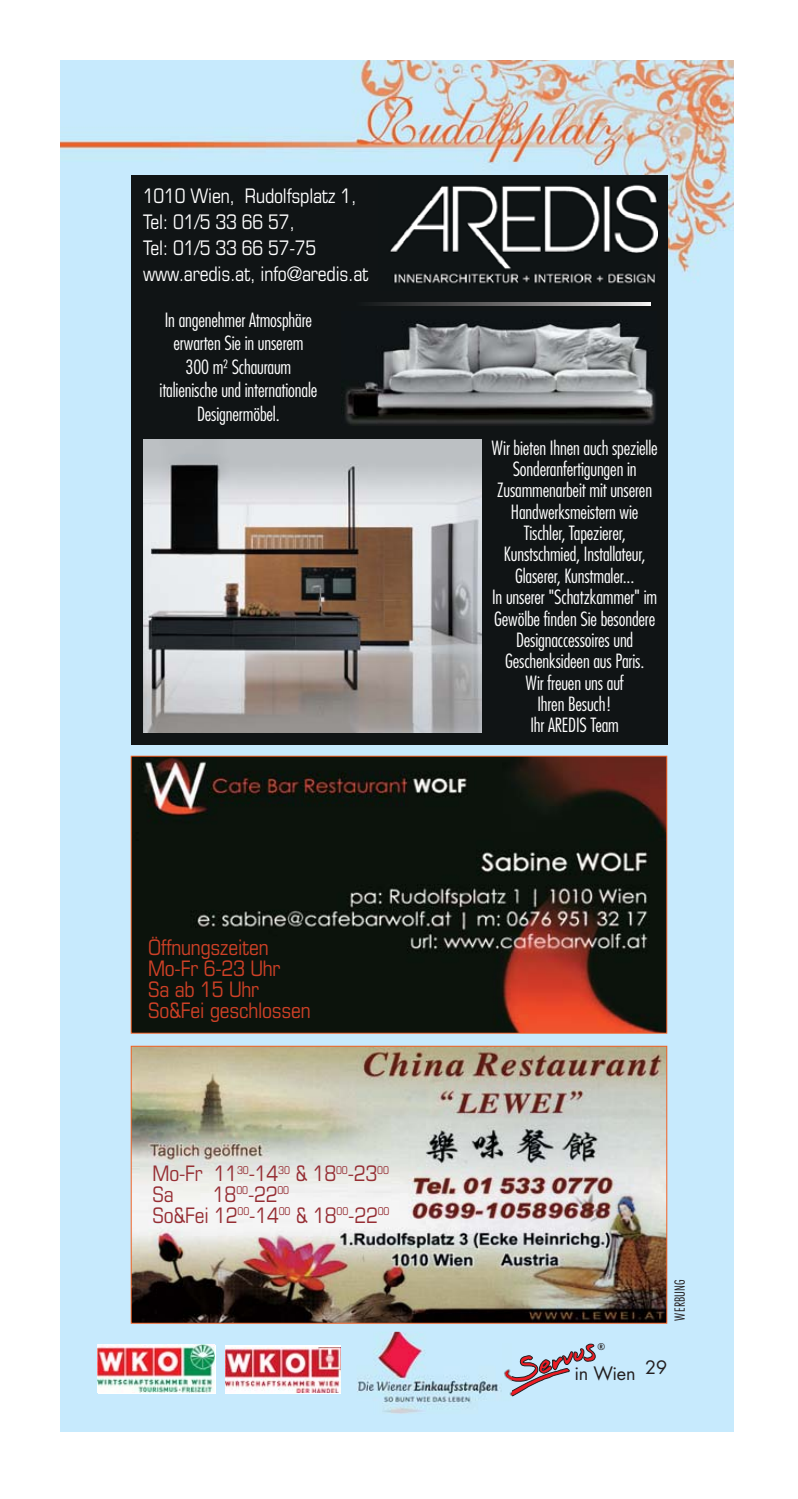
<style>
.page{position:relative;width:798px;height:1499px;background:#fff}
.page>*{position:absolute;margin:0;border:0;box-sizing:border-box;transform-origin:0 0}
.t1{font:condensed 21.38px/20.7px "Eurostile";letter-spacing:-.01em;color:#962e34}
.t2{font:condensed 21.38px/20.9px "Eurostile";letter-spacing:-.01em;color:#cf4127}
.t3{font:condensed 20.03px/26.1px "Eurostile";letter-spacing:-.01em;color:#fff}
.t4{font:300 condensed 19.12px/21.4px "Futura";letter-spacing:-.01em;color:#fff;text-align:center}
.t5{font:18px "Futura";letter-spacing:-.015em;color:#231f20}
.t6{font:300 condensed 13.5px "Futura";letter-spacing:.01em;color:#231f20}
.t7{font:500 9px "Futura";color:#231f20}
</style>
<div class="page">
<img style="left:61px;top:61px;width:672px;height:1371px">
<svg style="left:511px;top:1343px;width:88px;height:53px;background:#b9baca"></svg>
<img style="left:356px;top:1332px;width:155px;height:82px">
<img style="left:502px;top:1343px;width:9px;height:53px">
<svg style="left:225px;top:1346px;width:115px;height:48px"></svg>
<img style="left:225px;top:1347px;width:116px;height:45px">
<svg style="left:98px;top:1392px;width:117px;height:1px"></svg>
<img style="left:98px;top:1345px;width:117px;height:47px">
<div style="left:131px;top:175px;width:535px;height:570px;background:#101415"></div>
<img style="left:390px;top:184px;width:266px;height:100px">
<img style="left:133px;top:758px;width:531px;height:273px">
<img style="left:133px;top:1048px;width:531px;height:273px">
<div style="left:131px;top:1046px;width:535px;height:277px;border:1px solid #f16124"></div>
<img style="left:373px;top:302px;width:277px;height:3px">
<img style="left:341px;top:321px;width:315px;height:104px">
<img style="left:144px;top:440px;width:338px;height:292px">
<p class="t3" style="left:143px;top:184px;width:227px">1010 Wien, Rudolfsplatz 1,<br>Tel: 01/5 33 66 57,<br>Tel: 01/5 33 66 57-75 www.aredis.at, info@aredis.at</p>
<p class="t4" style="left:159px;top:309px;width:159px;line-height:23.4px">In angenehmer Atmosphäre erwarten Sie in unserem<br>300 m² Schauraum italienische und internationale<br>Designermöbel.</p>
<p class="t2" style="left:148px;top:938px;width:164px">Öffnungszeiten<br>Mo-Fr 6-23 Uhr<br>Sa ab 15 Uhr<br>So&amp;Fei geschlossen</p>
<p class="t1" style="left:153px;top:1165px;width:238px">Mo-Fr 11<sup>30</sup>-14<sup>30</sup> &amp; 18<sup>00</sup>-23<sup>00<br></sup>Sa</p>
<p class="t1" style="left:153px;top:1186px;width:238px;text-indent:60px">18<sup>00</sup>-22<sup>00<br></sup>So&amp;Fei 12<sup>00</sup>-14<sup>00</sup> &amp; 18<sup>00</sup>-22<sup>00</sup></p>
<p class="t4" style="left:491px;top:438px;width:167px">Wir bieten Ihnen auch spezielle<br>Sonderanfertigungen in<br>Zusammenarbeit mit unseren<br>Handwerksmeistern wie<br>Tischler, Tapezierer,<br>Kunstschmied, Installateur,<br>Glaserer, Kunstmaler...<br>In unserer "Schatzkammer" im<br>Gewölbe finden Sie besondere<br>Designaccessoires und<br>Geschenksideen aus Paris.<br>Wir freuen uns auf<br>Ihren Besuch!<br>Ihr AREDIS Team</p>
<p class="t7" style="left:597px;top:1342px;width:9px">®</p>
<p class="t5" style="left:574px;top:1365px;width:63px">in Wien</p>
<p class="t6" style="left:673px;top:1320px;width:43px;rotate:-90deg">WERBUNG</p>
<p class="t5" style="left:645px;top:1359px;width:23px">29</p>
</div>
